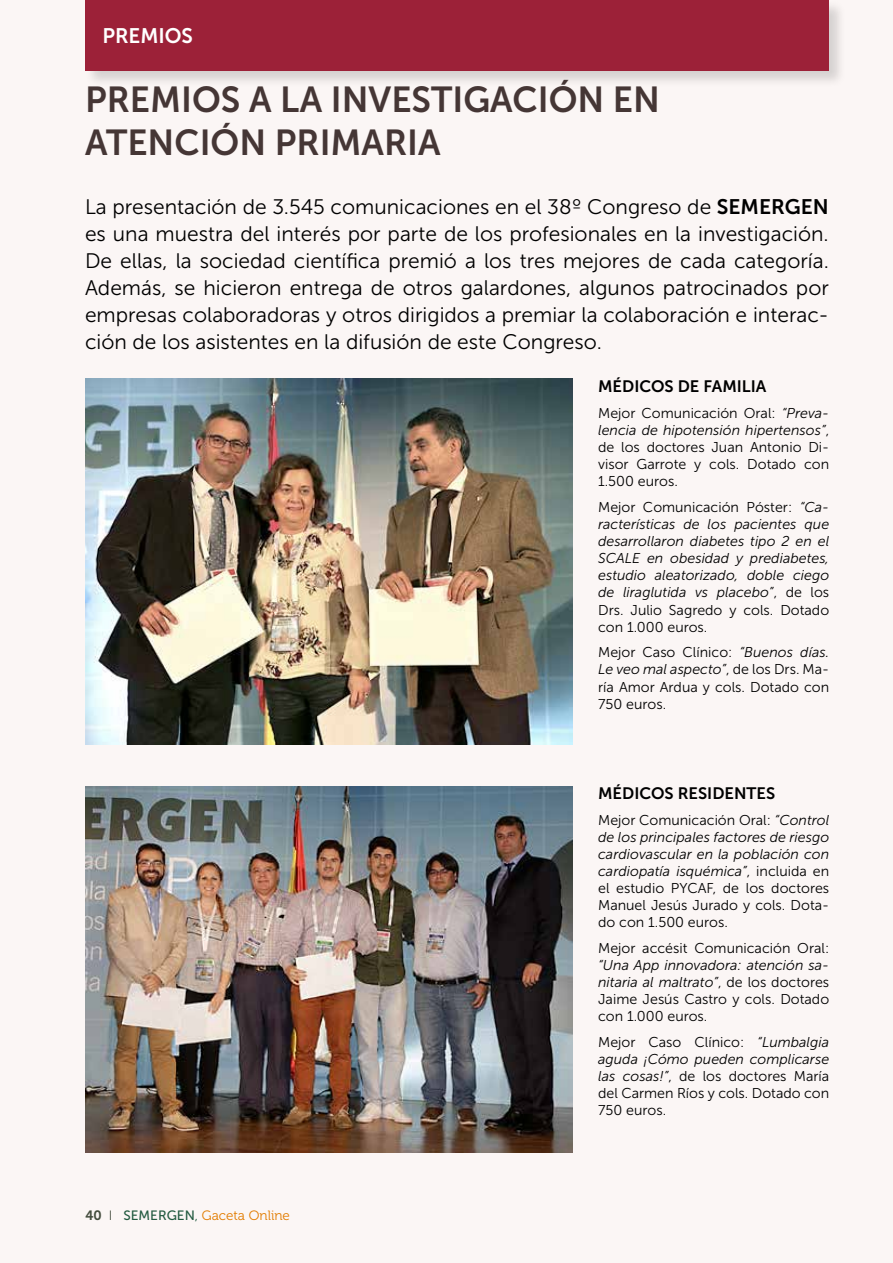
<style>
.page{position:relative;width:893px;height:1263px;background:#fff}
.page>*{position:absolute;margin:0;border:0;box-sizing:border-box;transform-origin:0 0}
.t1{font:36px/43.2px "Museo Sans 700";color:#453635}
.t2{font:21px/27px "Museo Sans 300";color:#000}
.t3{font:21px "Museo Sans 700";color:#fff}
.t4{font:16.5px "Museo Sans 700";color:#000}
.t5{font:14.25px/17.1px "Museo Sans 300";color:#000;text-align:justify}
.t6{font:italic 14.25px/17.1px "Museo Sans 300";color:#000;text-align:justify}
.t7{font:13.5px "Museo 300";color:#e27c00}
.t8{font:13.5px "Museo Sans 500";color:#225a40}
.s1{font-family:"Museo Sans 700"}
.s2{font-style:italic}
.s3{font-style:normal}
.s4{font-family:"Museo 700";color:#444d3e}
.s5{font-family:"Museo Sans 300";color:#444d3e}
.s6{font-family:"Museo Sans 300";color:#225a40}
</style>
<div class="page">
<div style="left:0;top:1px;width:893px;height:1262px;background:#fbf6f5"></div>
<div style="left:85px;top:0;width:761px;height:88px;background:#000;opacity:.15"></div>
<div style="left:85px;top:0;width:744px;height:70px;background:#9c2138"></div>
<img style="left:85px;top:378px;width:488px;height:366px">
<img style="left:85px;top:787px;width:488px;height:365px">
<h2 class="t3" style="left:102px;top:24px;width:13px">PRE</h2>
<h2 class="t3" style="left:140px;top:24px;width:30px">MIOS</h2>
<h1 class="t1" style="left:85px;top:78px;width:576px">PREMIOS A LA INVESTIGACIÓN EN<br>ATENCIÓN PRIMARIA</h1>
<p class="t2" style="left:85px;top:193px;width:745px">La presentación de 3.545 comunicaciones en el 38º Congreso de <span class="s1">SEMERGEN<br></span>es una muestra del interés por parte de los profesionales en la investigación.<br>De ellas, la sociedad científica premió a los tres mejores de cada categoría.<br>Además, se hicieron entrega de otros galardones, algunos patrocinados por empresas colaboradoras y otros dirigidos a premiar la colaboración e interac&shy;ción de los asistentes en la difusión de este Congreso.</p>
<p class="t4" style="left:598px;top:377px;width:170px">MÉDICOS DE FAMILIA</p>
<p class="t5" style="left:598px;top:405px;width:233px">Mejor Comunicación Oral: <span class="s2">“Preva&shy;lencia de hipotensión hipertensos”</span>, de los doctores Juan Antonio Di&shy;visor Garrote y cols. Dotado con 1.500 euros.</p>
<p class="t6" style="left:598px;top:499px;width:233px"><span class="s3">Mejor Comunicación Póster:</span> “Ca&shy;racterísticas de los pacientes que desarrollaron diabetes tipo 2 en el SCALE en obesidad y prediabetes, estudio aleatorizado, doble ciego de liraglutida vs placebo”<span class="s3">, de los Drs. Julio Sagredo y cols. Dotado con 1.000 euros.</span></p>
<p class="t5" style="left:598px;top:644px;width:233px">Mejor Caso Clínico: <span class="s2">“Buenos días.<br>Le veo mal aspecto”</span>, de los Drs. Ma&shy;ría Amor Ardua y cols. Dotado con 750 euros.</p>
<p class="t8" style="left:85px;top:1208px;width:56px"><span class="s4">40</span> <span class="s5">I</span> SEMERGEN</p>
<p class="t7" style="left:195px;top:1208px;width:97px"><span class="s6">,</span> Gaceta Online</p>
<p class="t4" style="left:598px;top:784px;width:179px">MÉDICOS RESIDENTES</p>
<p class="t5" style="left:598px;top:811px;width:233px">Mejor Comunicación Oral: <span class="s2">“Control de los principales factores de riesgo cardiovascular en la población con cardiopatía isquémica”</span>, incluida en el estudio PYCAF, de los doctores Manuel Jesús Jurado y cols. Dota&shy;do con 1.500 euros.</p>
<p class="t5" style="left:598px;top:940px;width:233px">Mejor accésit Comunicación Oral:</p>
<p class="t5" style="left:598px;top:957px;width:233px"><span class="s2">“Una App innovadora: atención sa&shy;nitaria al maltrato”</span>, de los doctores Jaime Jesús Castro y cols. Dotado con 1.000 euros.</p>
<p class="t5" style="left:598px;top:1034px;width:233px">Mejor Caso Clínico: <span class="s2">“Lumbalgia aguda ¡Cómo pueden complicarse las cosas!”</span>, de los doctores María del Carmen Ríos y cols. Dotado con 750 euros.</p>
</div>
